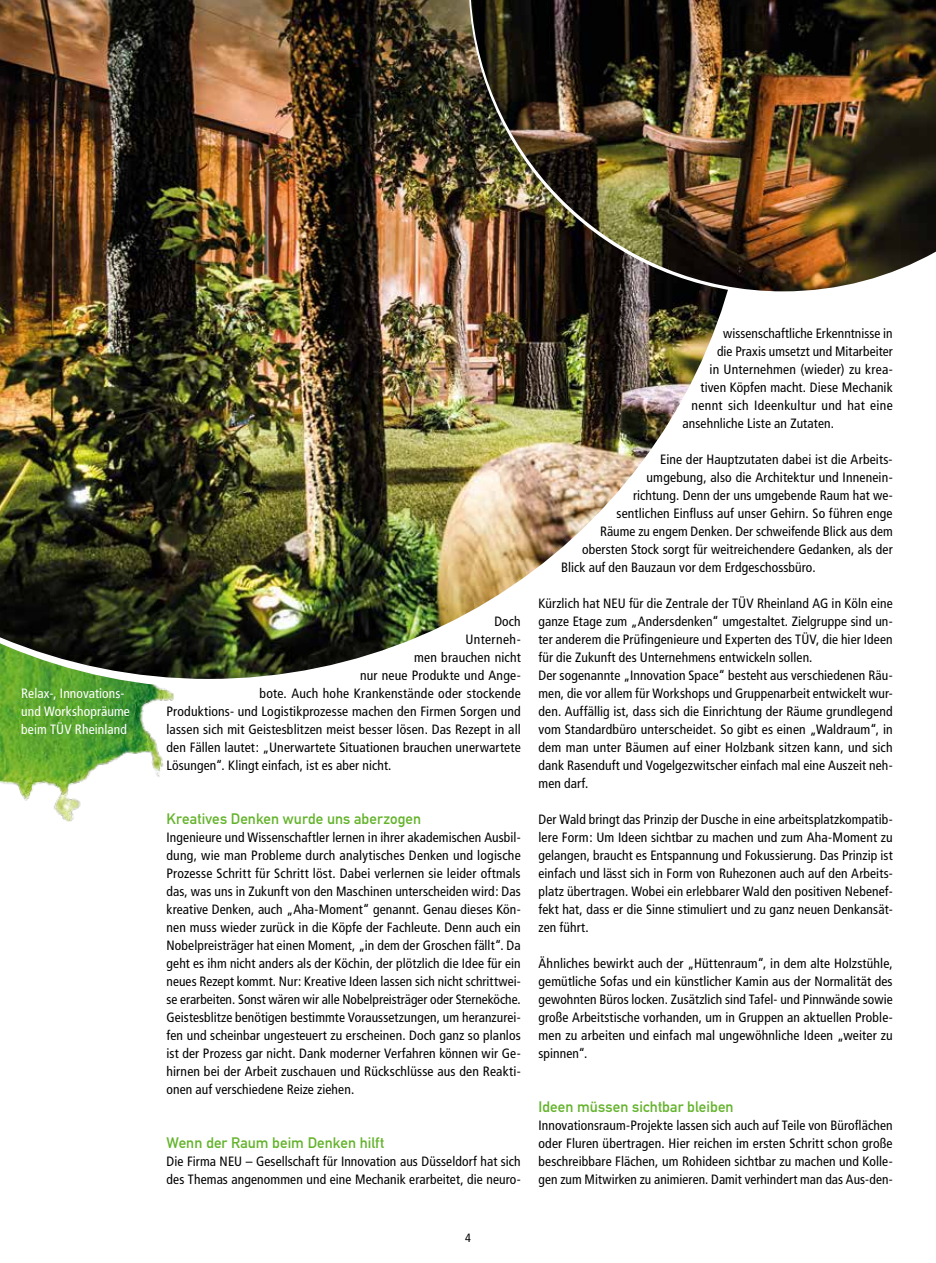
<style>
.page{position:relative;width:936px;height:1263px;background:#fff}
.page>*{position:absolute;margin:0;border:0;box-sizing:border-box;transform-origin:0 0}
.t1{font:15px "DIN Mittelschrift Alternate";letter-spacing:.005em;color:#64b32c}
.t2{font:condensed 13.5px/18px "Frutiger";letter-spacing:.01em;color:#000;text-align:justify}
.t3{font:condensed 13.5px/18px "Frutiger";letter-spacing:.005em;color:#fff}
.t4{font:condensed 13.5px "Frutiger";letter-spacing:.03em;color:#000}
.t5{font:condensed 12px "Frutiger";color:#000}
.s1{color:#fff}
</style>
<div class="page">
<img style="left:0;top:688px;width:174px;height:134px">
<img style="left:0;top:0;width:727px;height:679px">
<img style="left:471px;top:0;width:464px;height:291px">
<p class="t3" style="left:21px;top:685px;width:110px">Relax-, Innovations&shy;und Workshopräume beim TÜV Rheinland</p>
<p class="t2" style="left:487px;top:613px;width:35px"><span class="s1">,,</span>Doch</p>
<p class="t4" style="left:454px;top:632px;width:68px"><span class="s1">,,,</span>Unterneh-</p>
<p class="t2" style="left:414px;top:649px;width:108px">men brauchen nicht</p>
<p class="t2" style="left:360px;top:667px;width:162px">nur neue Produkte und Ange-</p>
<p class="t2" style="left:259px;top:685px;width:262px">bote. Auch hohe Krankenstände oder stockende</p>
<p class="t2" style="left:166px;top:703px;width:356px">Produktions- und Logistikprozesse machen den Firmen Sorgen und</p>
<p class="t2" style="left:166px;top:721px;width:356px">lassen sich mit Geistesblitzen meist besser lösen. Das Rezept in all</p>
<p class="t2" style="left:166px;top:739px;width:355px">den Fällen lautet: „Unerwartete Situationen brauchen unerwartete</p>
<p class="t2" style="left:166px;top:757px;width:226px">Lösungen“. Klingt einfach, ist es aber nicht.</p>
<p class="t1" style="left:166px;top:810px;width:256px">Kreatives Denken wurde uns aberzogen</p>
<p class="t2" style="left:166px;top:829px;width:356px">Ingenieure und Wissenschaftler lernen in ihrer akademischen Ausbil&shy;dung, wie man Probleme durch analytisches Denken und logische Prozesse Schritt für Schritt löst. Dabei verlernen sie leider oftmals das, was uns in Zukunft von den Maschinen unterscheiden wird: Das kreative Denken, auch „Aha-Moment“ genannt. Genau dieses Kön&shy;nen muss wieder zurück in die Köpfe der Fachleute. Denn auch ein Nobelpreisträger hat einen Moment, „in dem der Groschen fällt“. Da geht es ihm nicht anders als der Köchin, der plötzlich die Idee für ein neues Rezept kommt. Nur: Kreative Ideen lassen sich nicht schrittwei&shy;se erarbeiten. Sonst wären wir alle Nobelpreisträger oder Sterneköche.<br>Geistesblitze benötigen bestimmte Voraussetzungen, um heranzurei&shy;fen und scheinbar ungesteuert zu erscheinen. Doch ganz so planlos ist der Prozess gar nicht. Dank moderner Verfahren können wir Ge&shy;hirnen bei der Arbeit zuschauen und Rückschlüsse aus den Reakti&shy;onen auf verschiedene Reize ziehen.</p>
<p class="t1" style="left:166px;top:1134px;width:219px">Wenn der Raum beim Denken hilft</p>
<p class="t2" style="left:166px;top:1153px;width:356px">Die Firma NEU – Gesellschaft für Innovation aus Düsseldorf hat sich des Themas angenommen und eine Mechanik erarbeitet, die neuro-</p>
<p class="t2" style="left:723px;top:325px;width:171px">wissenschaftliche Erkenntnisse in</p>
<p class="t2" style="left:717px;top:343px;width:177px">die Praxis umsetzt und Mitarbeiter</p>
<p class="t2" style="left:709px;top:361px;width:185px">in Unternehmen (wieder) zu krea-</p>
<p class="t2" style="left:700px;top:379px;width:194px">tiven Köpfen macht. Diese Mechanik</p>
<p class="t2" style="left:691px;top:397px;width:203px">nennt sich Ideenkultur und hat eine</p>
<p class="t2" style="left:682px;top:415px;width:153px">ansehnliche Liste an Zutaten.</p>
<p class="t2" style="left:660px;top:451px;width:234px">Eine der Hauptzutaten dabei ist die Arbeits-</p>
<p class="t2" style="left:646px;top:469px;width:248px">umgebung, also die Architektur und Innenein-</p>
<p class="t2" style="left:633px;top:487px;width:261px">richtung. Denn der uns umgebende Raum hat we-</p>
<p class="t2" style="left:616px;top:505px;width:277px">sentlichen Einfluss auf unser Gehirn. So führen enge</p>
<p class="t2" style="left:600px;top:523px;width:294px">Räume zu engem Denken. Der schweifende Blick aus dem</p>
<p class="t2" style="left:582px;top:541px;width:312px">obersten Stock sorgt für weitreichendere Gedanken, als der</p>
<p class="t2" style="left:561px;top:559px;width:256px">Blick auf den Bauzaun vor dem Erdgeschossbüro.</p>
<p class="t2" style="left:538px;top:595px;width:356px;text-align:left">Kürzlich hat NEU für die Zentrale der TÜV Rheinland AG in Köln eine ganze Etage zum „Andersdenken“ umgestaltet. Zielgruppe sind un&shy;ter anderem die Prüfingenieure und Experten des TÜV, die hier Ideen für die Zukunft des Unternehmens entwickeln sollen.<br>Der sogenannte „Innovation Space“ besteht aus verschiedenen Räu&shy;men, die vor allem für Workshops und Gruppenarbeit entwickelt wur&shy;den. Auffällig ist, dass sich die Einrichtung der Räume grundlegend vom Standardbüro unterscheidet. So gibt es einen „Waldraum“, in dem man unter Bäumen auf einer Holzbank sitzen kann, und sich dank Rasenduft und Vogelgezwitscher einfach mal eine Auszeit neh&shy;men darf.</p>
<p class="t2" style="left:538px;top:811px;width:356px">Der Wald bringt das Prinzip der Dusche in eine arbeitsplatzkompatib&shy;lere Form: Um Ideen sichtbar zu machen und zum Aha-Moment zu gelangen, braucht es Entspannung und Fokussierung. Das Prinzip ist einfach und lässt sich in Form von Ruhezonen auch auf den Arbeits&shy;platz übertragen. Wobei ein erlebbarer Wald den positiven Nebenef&shy;fekt hat, dass er die Sinne stimuliert und zu ganz neuen Denkansät&shy;zen führt.</p>
<p class="t2" style="left:538px;top:955px;width:356px">Ähnliches bewirkt auch der „Hüttenraum“, in dem alte Holzstühle, gemütliche Sofas und ein künstlicher Kamin aus der Normalität des gewohnten Büros locken. Zusätzlich sind Tafel- und Pinnwände sowie große Arbeitstische vorhanden, um in Gruppen an aktuellen Proble&shy;men zu arbeiten und einfach mal ungewöhnliche Ideen „weiter zu spinnen“.</p>
<p class="t1" style="left:538px;top:1098px;width:197px">Ideen müssen sichtbar bleiben</p>
<p class="t2" style="left:538px;top:1117px;width:356px">Innovationsraum-Projekte lassen sich auch auf Teile von Büroflächen oder Fluren übertragen. Hier reichen im ersten Schritt schon große beschreibbare Flächen, um Rohideen sichtbar zu machen und Kolle&shy;gen zum Mitwirken zu animieren. Damit verhindert man das Aus-den-</p>
<p class="t5" style="left:465px;top:1231px;width:7px">4</p>
</div>
